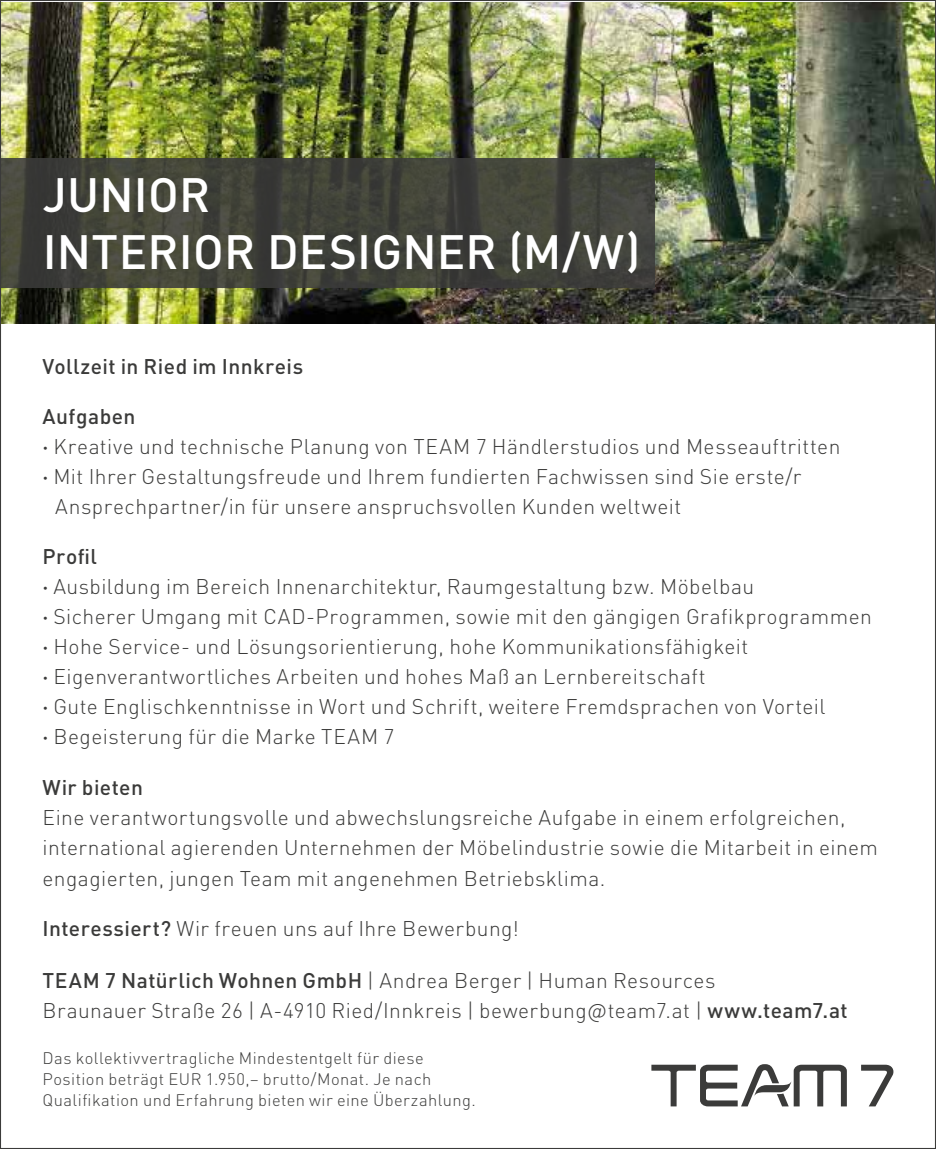
<style>
.page{position:relative;width:936px;height:1149px;background:#fff}
.page>*{position:absolute;margin:0;border:0;box-sizing:border-box;transform-origin:0 0}
.t1{font:500 47.4px/57px "Team 7 DIN Pro";letter-spacing:.005em;color:#fff}
.t2{font:300 21px/30px "Team 7 DIN Pro";letter-spacing:.02em;color:#3b3b3a}
.t3{font:500 21px "Team 7 DIN Pro";letter-spacing:.02em;color:#3b3b3a}
.t4{font:300 16.5px/21px "Team 7 DIN Pro";letter-spacing:.03em;color:#3b3b3a}
.s1{font-weight:500}
</style>
<div class="page">
<img style="left:3px;top:3px;width:929px;height:320px">
<svg style="left:861px;top:1064px;width:33px;height:41px"></svg>
<svg style="left:651px;top:1064px;width:195px;height:42px"></svg>
<svg style="left:3px;top:158px;width:651px;height:129px;background:#414239"></svg>
<h1 class="t1" style="left:43px;top:165px;width:599px">JUNIOR<br>INTERIOR DESIGNER (M/W)</h1>
<p class="t3" style="left:43px;top:352px;width:262px">Vollzeit in Ried im Innkreis</p>
<p class="t3" style="left:43px;top:402px;width:94px">Aufgaben</p>
<p class="t2" style="left:43px;top:430px;width:799px"><span class="s1">∤</span> Kreative und technische Planung von TEAM 7 Händlerstudios und Messeauftritten</p>
<p class="t2" style="left:43px;top:460px;width:760px"><span class="s1">∤</span> Mit Ihrer Gestaltungsfreude und Ihrem fundierten Fachwissen sind Sie erste/r</p>
<p class="t2" style="left:55px;top:491px;width:627px">Ansprechpartner/in für unsere anspruchsvollen Kunden weltweit</p>
<p class="t2" style="left:43px;top:541px;width:830px"><span class="s1">Profil<br>∤</span> Ausbildung im Bereich Innenarchitektur, Raumgestaltung bzw. Möbelbau<br><span class="s1">∤</span> Sicherer Umgang mit CAD-Programmen, sowie mit den gängigen Grafikprogrammen <span class="s1">∤</span> Hohe Service- und Lösungsorientierung, hohe Kommunikationsfähigkeit<br><span class="s1">∤</span> Eigenverantwortliches Arbeiten und hohes Maß an Lernbereitschaft<br><span class="s1">∤</span> Gute Englischkenntnisse in Wort und Schrift, weitere Fremdsprachen von Vorteil<br><span class="s1">∤</span> Begeisterung für die Marke TEAM 7</p>
<p class="t3" style="left:43px;top:774px;width:102px">Wir bieten</p>
<p class="t2" style="left:43px;top:802px;width:837px">Eine verantwortungsvolle und abwechslungsreiche Aufgabe in einem erfolgreichen, international agierenden Unternehmen der Möbelindustrie sowie die Mitarbeit in einem engagierten, jungen Team mit angenehmen Betriebsklima.</p>
<p class="t2" style="left:43px;top:912px;width:478px"><span class="s1">Interessiert?</span> Wir freuen uns auf Ihre Bewerbung!</p>
<p class="t2" style="left:43px;top:964px;width:806px"><span class="s1">TEAM 7 Natürlich Wohnen GmbH</span> | Andrea Berger | Human Resources<br>Braunauer Straße 26 | A-4910 Ried/Innkreis | bewerbung@team7.at | <span class="s1">www.team7.at</span></p>
<p class="t4" style="left:43px;top:1047px;width:435px">Das kollektivvertragliche Mindestentgelt für diese<br>Position beträgt EUR 1.950,– brutto/Monat. Je nach<br>Qualifikation und Erfahrung bieten wir eine Überzahlung.</p>
</div>
